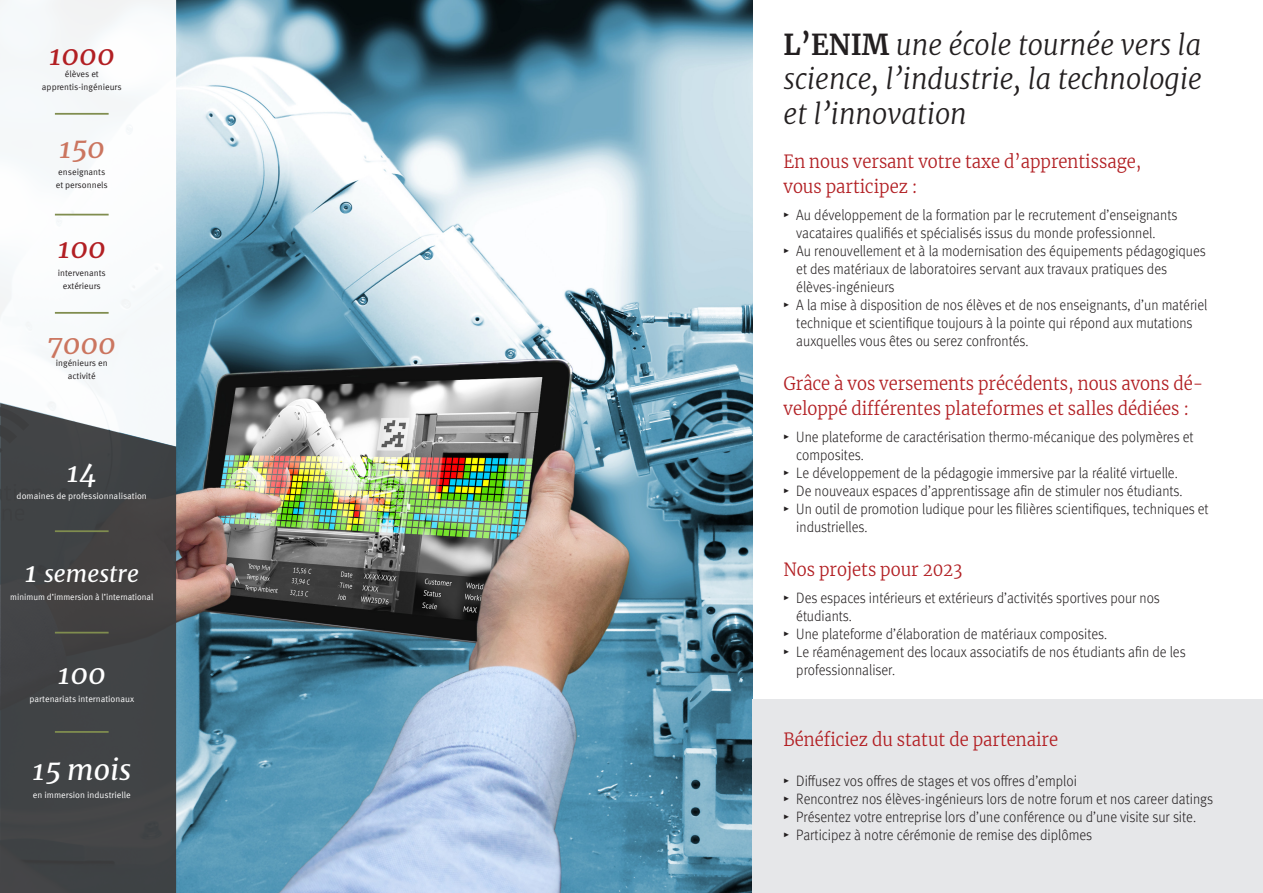
<style>
.page{position:relative;width:1263px;height:893px;background:#fff}
.page>*{position:absolute;margin:0;border:0;box-sizing:border-box;transform-origin:0 0}
.TITRE_PRINCIPAL{font:italic 300 28.5px/34.5px "Merriweather";color:#231f20;text-align:justify;scale:.95 1}
.Chiffre_clés_Nombre{font:italic 28.35px "Merriweather";color:#fff}
.Chiffre_clés_Nombre-2{font:italic 28.35px "Merriweather";color:#b21f23}
.Chiffre_clés_Nombre-3{font:italic 28.35px "Merriweather";color:#cb755f}
.Chiffre_clés_Nombre-4{font:italic 23.1px "Merriweather";color:#fff}
.TITRE_TEXTE{font:300 18px/25.5px "Merriweather";color:#b21f23;scale:.93 1}
.t1{font:300 15px/18px "Meta Pro";color:#231f20;scale:.93 1}
.Chiffre_clés_TEXTE{font:8.85px "Meta Pro";color:#231f20}
.Chiffre_clés_TEXTE-2{font:8.85px "Meta Pro";color:#fff}
.Chiffre_clés_TEXTE-3{font:8.85px "Meta Pro";color:#fff;scale:.96 1}
.s1{font-size:28.35px}
.s2{font-weight:700;font-style:normal}
</style>
<div class="page">
<img style="left:176px;top:1px;width:577px;height:892px">
<div style="left:753px;top:699px;width:510px;height:194px;background:#e6e7e9"></div>
<svg style="left:0;top:0;width:176px;height:403px"></svg>
<div style="left:0;top:403px;width:176px;height:490px;background:#414345"></div>
<hr style="left:55px;top:113px;width:54px;height:2px;background:#808d4f">
<hr style="left:55px;top:214px;width:54px;height:1px;background:#808d4f">
<hr style="left:55px;top:312px;width:54px;height:2px;background:#808d4f">
<hr style="left:55px;top:530px;width:54px;height:2px;background:#808d4f">
<hr style="left:55px;top:632px;width:54px;height:1px;background:#808d4f">
<hr style="left:55px;top:731px;width:54px;height:2px;background:#808d4f">
<p class="Chiffre_clés_Nombre-2" style="left:49px;top:35px;width:67px">1000</p>
<p class="Chiffre_clés_TEXTE" style="left:65px;top:68px;width:36px">élèves et</p>
<p class="Chiffre_clés_TEXTE" style="left:42px;top:80px;width:81px">apprentis-ingénieurs</p>
<p class="Chiffre_clés_Nombre-3" style="left:59px;top:128px;width:48px">150</p>
<p class="Chiffre_clés_TEXTE" style="left:58px;top:166px;width:49px">enseignants</p>
<p class="Chiffre_clés_TEXTE" style="left:56px;top:178px;width:54px">et personnels</p>
<p class="Chiffre_clés_Nombre-2" style="left:58px;top:229px;width:50px">100</p>
<p class="Chiffre_clés_TEXTE" style="left:58px;top:266px;width:50px">intervenants</p>
<p class="Chiffre_clés_TEXTE" style="left:63px;top:279px;width:40px">extérieurs</p>
<p class="Chiffre_clés_Nombre-3" style="left:48px;top:324px;width:70px">7000</p>
<p class="Chiffre_clés_TEXTE" style="left:56px;top:357px;width:53px">ingénieurs en</p>
<p class="Chiffre_clés_TEXTE" style="left:68px;top:369px;width:29px">activité</p>
<p class="Chiffre_clés_Nombre" style="left:67px;top:452px;width:32px">14</p>
<p class="Chiffre_clés_TEXTE-2" style="left:17px;top:490px;width:132px">domaines de professionnalisation</p>
<p class="Chiffre_clés_Nombre-4" style="left:25px;top:558px;width:116px"><span class="s1">1</span> semestre</p>
<p class="Chiffre_clés_TEXTE-3" style="left:10px;top:590px;width:151px">minimum d’immersion à l’international</p>
<p class="Chiffre_clés_Nombre" style="left:58px;top:655px;width:50px">100</p>
<p class="Chiffre_clés_TEXTE-2" style="left:30px;top:692px;width:106px">partenariats internationaux</p>
<p class="Chiffre_clés_Nombre" style="left:32px;top:751px;width:101px">15 mois</p>
<p class="Chiffre_clés_TEXTE-2" style="left:33px;top:788px;width:99px">en immersion industrielle</p>
<p class="TITRE_PRINCIPAL" style="left:783px;top:26px;width:442px"><span class="s2">L’ENIM</span> une école tournée vers la science, l’industrie, la technologie et l’innovation</p>
<p class="TITRE_TEXTE" style="left:783px;top:148px;width:386px">En nous versant votre taxe d’apprentissage, vous participez :</p>
<p class="t1" style="left:796px;top:205px;width:411px;text-indent:-13px">▸ Au développement de la formation par le recrutement d’enseignants vacataires qualifiés et spécialisés issus du monde professionnel.</p>
<p class="t1" style="left:796px;top:241px;width:442px;text-indent:-13px">▸ Au renouvellement et à la modernisation des équipements pédagogiques et des matériaux de laboratoires servant aux travaux pratiques des élèves-ingénieurs</p>
<p class="t1" style="left:796px;top:295px;width:444px;text-indent:-13px">▸ A la mise à disposition de nos élèves et de nos enseignants, d’un matériel technique et scientifique toujours à la pointe qui répond aux mutations auxquelles vous êtes ou serez confrontés.</p>
<p class="TITRE_TEXTE" style="left:783px;top:370px;width:453px">Grâce à vos versements précédents, nous avons dé&shy;veloppé différentes plateformes et salles dédiées :</p>
<p class="t1" style="left:796px;top:427px;width:429px;text-indent:-13px">▸ Une plateforme de caractérisation thermo-mécanique des polymères et composites.</p>
<p class="t1" style="left:783px;top:463px;width:425px">▸ Le développement de la pédagogie immersive par la réalité virtuelle.</p>
<p class="t1" style="left:783px;top:481px;width:431px">▸ De nouveaux espaces d’apprentissage afin de stimuler nos étudiants.</p>
<p class="t1" style="left:796px;top:499px;width:445px;text-indent:-13px">▸ Un outil de promotion ludique pour les filières scientifiques, techniques et industrielles.</p>
<p class="TITRE_TEXTE" style="left:783px;top:556px;width:194px">Nos projets pour 2023</p>
<p class="t1" style="left:796px;top:588px;width:393px;text-indent:-13px">▸ Des espaces intérieurs et extérieurs d’activités sportives pour nos étudiants.</p>
<p class="t1" style="left:783px;top:624px;width:350px">▸ Une plateforme d’élaboration de matériaux composites.</p>
<p class="t1" style="left:796px;top:642px;width:420px;text-indent:-13px">▸ Le réaménagement des locaux associatifs de nos étudiants afin de les professionnaliser.</p>
<p class="TITRE_TEXTE" style="left:783px;top:726px;width:297px">Bénéficiez du statut de partenaire</p>
<p class="t1" style="left:783px;top:771px;width:317px">▸ Diffusez vos offres de stages et vos offres d’emploi</p>
<p class="t1" style="left:783px;top:789px;width:463px">▸ Rencontrez nos élèves-ingénieurs lors de notre forum et nos career datings</p>
<p class="t1" style="left:783px;top:807px;width:445px">▸ Présentez votre entreprise lors d’une conférence ou d’une visite sur site.</p>
<p class="t1" style="left:783px;top:825px;width:333px">▸ Participez à notre cérémonie de remise des diplômes</p>
</div>
